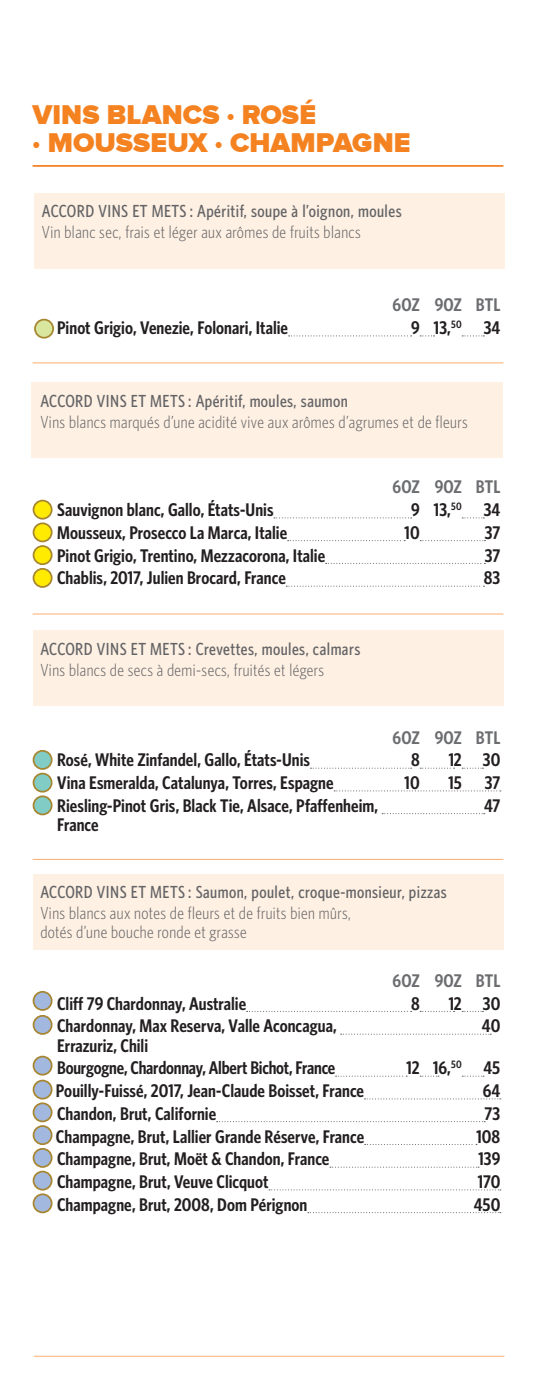
<style>
.page{position:relative;width:536px;height:1386px;background:#fff}
.page>*{position:absolute;margin:0;border:0;box-sizing:border-box;transform-origin:0 0}
.t1{font:900 28px/28px "Proxima Nova";color:#f58220}
.t2{font:600 18.38px "Whitney Condensed";letter-spacing:.005em;color:#231f20}
.t3{font:600 18.38px "Whitney Condensed";letter-spacing:.005em;color:#6c6d70}
.txt_pastille{font:300 17.5px/19.2px "Whitney Condensed";letter-spacing:.025em;color:#636366}
.txt_pastille-2{font:500 17.5px "Whitney Condensed";letter-spacing:.025em;color:#636366}
</style>
<div class="page">
<svg style="left:288px;top:335px;width:123px;height:1px"></svg>
<svg style="left:462px;top:335px;width:22px;height:1px"></svg>
<svg style="left:274px;top:517px;width:137px;height:1px"></svg>
<svg style="left:462px;top:517px;width:22px;height:1px"></svg>
<svg style="left:287px;top:540px;width:118px;height:1px"></svg>
<svg style="left:420px;top:540px;width:65px;height:1px"></svg>
<svg style="left:325px;top:563px;width:160px;height:1px"></svg>
<svg style="left:286px;top:586px;width:198px;height:1px"></svg>
<svg style="left:310px;top:768px;width:101px;height:1px"></svg>
<svg style="left:420px;top:768px;width:34px;height:1px"></svg>
<svg style="left:462px;top:768px;width:21px;height:1px"></svg>
<svg style="left:334px;top:790px;width:166px;height:1px"></svg>
<svg style="left:382px;top:813px;width:102px;height:1px"></svg>
<svg style="left:246px;top:1011px;width:165px;height:1px"></svg>
<svg style="left:420px;top:1011px;width:34px;height:1px"></svg>
<svg style="left:462px;top:1011px;width:21px;height:1px"></svg>
<svg style="left:340px;top:1034px;width:151px;height:1px"></svg>
<svg style="left:335px;top:1076px;width:72px;height:1px"></svg>
<svg style="left:420px;top:1076px;width:19px;height:1px"></svg>
<svg style="left:462px;top:1076px;width:22px;height:1px"></svg>
<svg style="left:364px;top:1098px;width:136px;height:1px"></svg>
<svg style="left:217px;top:1121px;width:268px;height:1px"></svg>
<svg style="left:364px;top:1144px;width:113px;height:1px"></svg>
<svg style="left:330px;top:1167px;width:149px;height:1px"></svg>
<svg style="left:269px;top:1189px;width:231px;height:1px"></svg>
<svg style="left:308px;top:1212px;width:192px;height:1px"></svg>
<div style="left:33px;top:501px;width:19px;height:18px;background:#ffea01;border-radius:50%"></div>
<div style="left:33px;top:500px;width:19px;height:20px;border:2px solid #a78631;border-radius:50%"></div>
<div style="left:33px;top:523px;width:19px;height:18px;background:#ffea01;border-radius:50%"></div>
<div style="left:33px;top:522px;width:19px;height:20px;border:2px solid #a78631;border-radius:50%"></div>
<div style="left:33px;top:546px;width:19px;height:18px;background:#ffea01;border-radius:50%"></div>
<div style="left:33px;top:545px;width:19px;height:20px;border:2px solid #a78631;border-radius:50%"></div>
<div style="left:33px;top:569px;width:19px;height:18px;background:#ffea01;border-radius:50%"></div>
<div style="left:33px;top:568px;width:19px;height:20px;border:2px solid #a78631;border-radius:50%"></div>
<div style="left:33px;top:751px;width:19px;height:18px;background:#81cdc5;border-radius:50%"></div>
<div style="left:33px;top:750px;width:19px;height:20px;border:2px solid #a78631;border-radius:50%"></div>
<div style="left:33px;top:774px;width:19px;height:18px;background:#81cdc5;border-radius:50%"></div>
<div style="left:33px;top:773px;width:19px;height:20px;border:2px solid #a78631;border-radius:50%"></div>
<div style="left:33px;top:796px;width:19px;height:18px;background:#81cdc5;border-radius:50%"></div>
<div style="left:33px;top:795px;width:19px;height:20px;border:2px solid #a78631;border-radius:50%"></div>
<div style="left:33px;top:992px;width:19px;height:18px;background:#a2b8df;border-radius:50%"></div>
<div style="left:33px;top:991px;width:19px;height:20px;border:2px solid #a78631;border-radius:50%"></div>
<div style="left:33px;top:1016px;width:19px;height:18px;background:#a2b8df;border-radius:50%"></div>
<div style="left:33px;top:1015px;width:19px;height:20px;border:2px solid #a78631;border-radius:50%"></div>
<div style="left:33px;top:1057px;width:19px;height:18px;background:#a2b8df;border-radius:50%"></div>
<div style="left:33px;top:1056px;width:19px;height:20px;border:2px solid #a78631;border-radius:50%"></div>
<div style="left:33px;top:1081px;width:19px;height:18px;background:#a2b8df;border-radius:50%"></div>
<div style="left:33px;top:1080px;width:19px;height:20px;border:2px solid #a78631;border-radius:50%"></div>
<div style="left:33px;top:1103px;width:19px;height:18px;background:#a2b8df;border-radius:50%"></div>
<div style="left:33px;top:1102px;width:19px;height:20px;border:2px solid #a78631;border-radius:50%"></div>
<div style="left:33px;top:1126px;width:19px;height:18px;background:#a2b8df;border-radius:50%"></div>
<div style="left:33px;top:1125px;width:19px;height:20px;border:2px solid #a78631;border-radius:50%"></div>
<div style="left:33px;top:1149px;width:19px;height:18px;background:#a2b8df;border-radius:50%"></div>
<div style="left:33px;top:1148px;width:19px;height:20px;border:2px solid #a78631;border-radius:50%"></div>
<div style="left:33px;top:1172px;width:19px;height:18px;background:#a2b8df;border-radius:50%"></div>
<div style="left:33px;top:1171px;width:19px;height:20px;border:2px solid #a78631;border-radius:50%"></div>
<div style="left:33px;top:1194px;width:19px;height:18px;background:#a2b8df;border-radius:50%"></div>
<div style="left:33px;top:1193px;width:19px;height:20px;border:2px solid #a78631;border-radius:50%"></div>
<div style="left:35px;top:320px;width:18px;height:18px;background:#d8e69e;border-radius:50%"></div>
<div style="left:34px;top:319px;width:20px;height:20px;border:2px solid #a78631;border-radius:50%"></div>
<hr style="left:33px;top:165px;width:470px;height:2px;background:#f58220">
<hr style="left:33px;top:614px;width:470px;height:1px;background:#faaf71">
<hr style="left:34px;top:1356px;width:470px;height:1px;background:#faaf71">
<div style="left:34px;top:193px;width:470px;height:75px;background:#fef0e2"></div>
<hr style="left:33px;top:362px;width:470px;height:1px;background:#faaf71">
<div style="left:32px;top:383px;width:471px;height:75px;background:#fef0e2"></div>
<div style="left:33px;top:630px;width:470px;height:76px;background:#fef0e2"></div>
<hr style="left:33px;top:859px;width:470px;height:1px;background:#faaf71">
<div style="left:33px;top:874px;width:470px;height:75px;background:#fef0e2"></div>
<p class="t1" style="left:33px;top:100px;width:379px">VINS BLANCS · ROSÉ<br>· MOUSSEUX · CHAMPAGNE</p>
<p class="txt_pastille-2" style="left:42px;top:200px;width:361px">ACCORD VINS ET METS : Apéritif, soupe à l’oignon, moules</p>
<p class="txt_pastille" style="left:42px;top:222px;width:320px">Vin blanc sec, frais et léger aux arômes de fruits blancs</p>
<p class="t3" style="left:392px;top:293px;width:109px">6OZ 9OZ BTL</p>
<p class="t2" style="left:57px;top:316px;width:232px">Pinot Grigio, Venezie, Folonari, Italie</p>
<p class="t2" style="left:411px;top:316px;width:91px">9 13,<sup>50</sup> 34</p>
<p class="txt_pastille-2" style="left:40px;top:390px;width:309px">ACCORD VINS ET METS : Apéritif, moules, saumon</p>
<p class="txt_pastille" style="left:40px;top:412px;width:428px">Vins blancs marqués d’une acidité vive aux arômes d’agrumes et de fleurs</p>
<p class="t3" style="left:392px;top:475px;width:109px">6OZ 9OZ BTL</p>
<p class="t2" style="left:57px;top:498px;width:218px">Sauvignon blanc, Gallo, États-Unis</p>
<p class="t2" style="left:411px;top:498px;width:91px">9 13,<sup>50</sup> 34</p>
<p class="t2" style="left:57px;top:521px;width:231px">Mousseux, Prosecco La Marca, Italie</p>
<p class="t2" style="left:404px;top:521px;width:17px">10</p>
<p class="t2" style="left:484px;top:521px;width:17px">37</p>
<p class="t2" style="left:57px;top:544px;width:269px">Pinot Grigio, Trentino, Mezzacorona, Italie</p>
<p class="t2" style="left:484px;top:544px;width:17px">37</p>
<p class="t2" style="left:57px;top:566px;width:230px">Chablis, 2017, Julien Brocard, France</p>
<p class="t2" style="left:483px;top:566px;width:18px">83</p>
<p class="txt_pastille-2" style="left:40px;top:638px;width:321px">ACCORD VINS ET METS : Crevettes, moules, calmars</p>
<p class="txt_pastille" style="left:40px;top:659px;width:285px">Vins blancs de secs à demi-secs, fruités et légers</p>
<p class="t3" style="left:392px;top:726px;width:109px">6OZ 9OZ BTL</p>
<p class="t2" style="left:57px;top:748px;width:254px">Rosé, White Zinfandel, Gallo, États-Unis</p>
<p class="t2" style="left:411px;top:748px;width:10px">8</p>
<p class="t2" style="left:448px;top:748px;width:53px">12 30</p>
<p class="t2" style="left:57px;top:771px;width:278px">Vina Esmeralda, Catalunya, Torres, Espagne</p>
<p class="t2" style="left:404px;top:771px;width:17px">10</p>
<p class="t2" style="left:448px;top:771px;width:15px">15</p>
<p class="t2" style="left:484px;top:771px;width:17px">37</p>
<p class="t2" style="left:57px;top:794px;width:322px">Riesling-Pinot Gris, Black Tie, Alsace, Pfaffenheim,</p>
<p class="t2" style="left:484px;top:794px;width:18px">47</p>
<p class="t2" style="left:57px;top:813px;width:43px">France</p>
<p class="txt_pastille-2" style="left:40px;top:881px;width:407px">ACCORD VINS ET METS : Saumon, poulet, croque-monsieur, pizzas</p>
<p class="txt_pastille" style="left:40px;top:903px;width:312px">Vins blancs aux notes de fleurs et de fruits bien mûrs, dotés d’une bouche ronde et grasse</p>
<p class="t3" style="left:392px;top:969px;width:109px">6OZ 9OZ BTL</p>
<p class="t2" style="left:57px;top:992px;width:190px">Cliff 79 Chardonnay, Australie</p>
<p class="t2" style="left:411px;top:992px;width:10px">8</p>
<p class="t2" style="left:448px;top:992px;width:53px">12 30</p>
<p class="t2" style="left:57px;top:1014px;width:281px">Chardonnay, Max Reserva, Valle Aconcagua,</p>
<p class="t2" style="left:481px;top:1014px;width:20px">40</p>
<p class="t2" style="left:57px;top:1034px;width:92px">Errazuriz, Chili</p>
<p class="t2" style="left:57px;top:1056px;width:279px">Bourgogne, Chardonnay, Albert Bichot, France</p>
<p class="t2" style="left:406px;top:1056px;width:95px">12 16,<sup>50</sup> 45</p>
<p class="t2" style="left:56px;top:1079px;width:309px">Pouilly-Fuissé, 2017, Jean-Claude Boisset, France</p>
<p class="t2" style="left:482px;top:1079px;width:19px">64</p>
<p class="t2" style="left:57px;top:1102px;width:160px">Chandon, Brut, Californie</p>
<p class="t2" style="left:484px;top:1102px;width:17px">73</p>
<p class="t2" style="left:56px;top:1125px;width:309px">Champagne, Brut, Lallier Grande Réserve, France</p>
<p class="t2" style="left:476px;top:1125px;width:25px">108</p>
<p class="t2" style="left:57px;top:1147px;width:274px">Champagne, Brut, Moët &amp; Chandon, France</p>
<p class="t2" style="left:478px;top:1147px;width:23px">139</p>
<p class="t2" style="left:57px;top:1170px;width:213px">Champagne, Brut, Veuve Clicquot</p>
<p class="t2" style="left:477px;top:1170px;width:24px">170</p>
<p class="t2" style="left:57px;top:1193px;width:252px">Champagne, Brut, 2008, Dom Pérignon</p>
<p class="t2" style="left:473px;top:1193px;width:28px">450</p>
</div>
